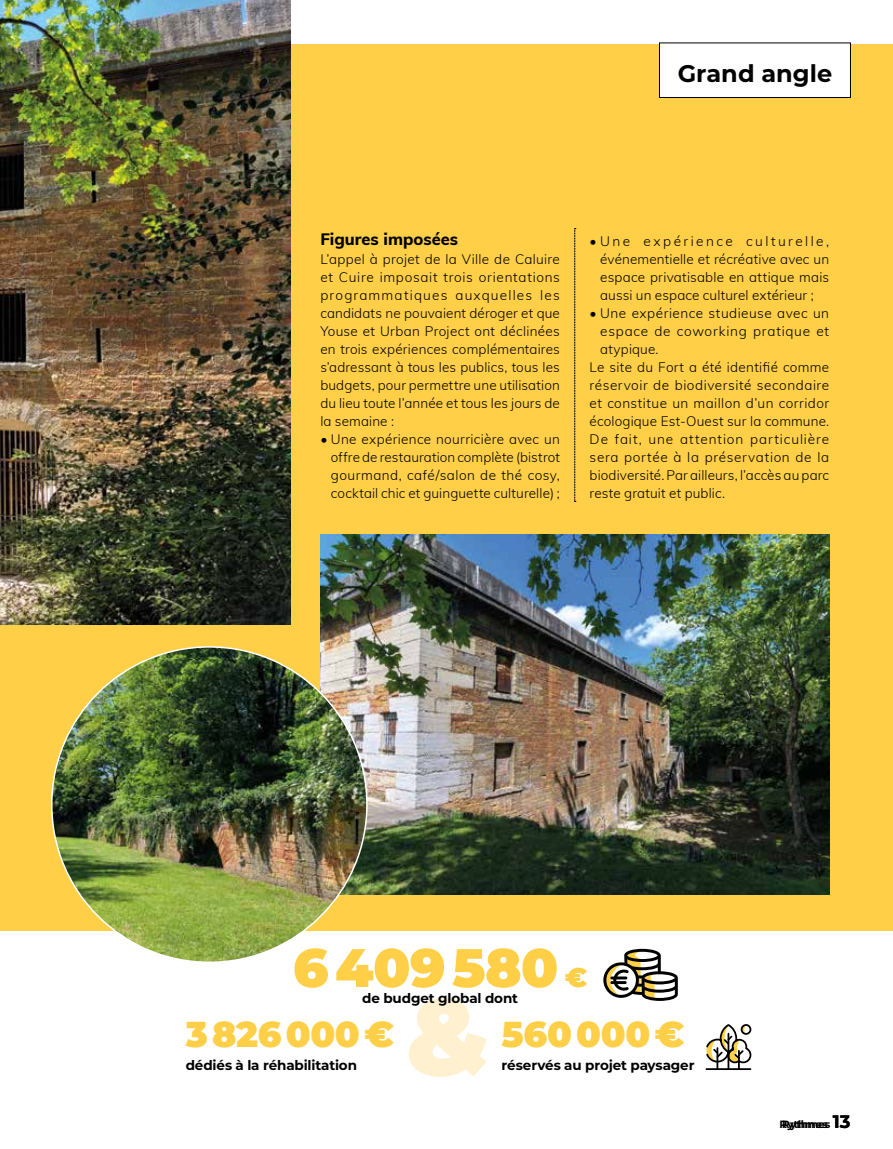
<style>
.page{position:relative;width:893px;height:1149px;background:#fff}
.page>*{position:absolute;margin:0;border:0;box-sizing:border-box;transform-origin:0 0}
.t1{font:900 108px "Montserrat";color:#fff1d0}
.t2{font:900 54px "Montserrat";letter-spacing:-.01em;color:#fecf47}
.t3{font:900 36px "Montserrat";letter-spacing:-.01em;color:#fecf47}
.t4{font:700 24px "Montserrat";color:#000}
.t5{font:800 16.5px "Muli";color:#000}
.t6{font:300 13.5px/18px "Muli";letter-spacing:.02em;color:#000;text-align:justify}
.t7{font:700 13.5px "Montserrat";letter-spacing:-.01em;color:#000}
.t8{font:300 13.5px "Muli";letter-spacing:.04em;color:#000}
.t9{font:300 13.5px "Muli";letter-spacing:.065em;color:#000}
.t10{font:300 13.5px "Muli";letter-spacing:.045em;color:#000}
.t11{font:300 13.5px "Muli";letter-spacing:.055em;color:#000}
.t12{font:700 10.5px "Montserrat";letter-spacing:-.01em;color:#000}
.s1{font-size:27px}
.s2{font-size:18px}
</style>
<div class="page">
<div style="left:0;top:0;width:893px;height:930px;background:#fecf47"></div>
<div style="left:0;top:0;width:893px;height:44px;background:#fff"></div>
<div style="left:659px;top:43px;width:191px;height:54px;background:#fff"></div>
<div style="left:659px;top:43px;width:192px;height:55px;border:1px solid #000"></div>
<img style="left:0;top:0;width:291px;height:624px">
<svg style="left:574px;top:228px;width:2px;height:274px"></svg>
<img style="left:320px;top:534px;width:509px;height:360px">
<img style="left:52px;top:646px;width:315px;height:315px;border-radius:156px">
<svg style="left:603px;top:948px;width:75px;height:52px"></svg>
<svg style="left:705px;top:1024px;width:46px;height:45px"></svg>
<h3 class="t4" style="left:678px;top:56px;width:156px">Grand angle</h3>
<p class="t5" style="left:320px;top:227px;width:139px">Figures imposées</p>
<p class="t6" style="left:320px;top:250px;width:241px">L’appel à projet de la Ville de Caluire et Cuire imposait trois orientations programmatiques auxquelles les candidats ne pouvaient déroger et que Youse et Urban Project ont déclinées en trois expériences complémentaires s’adressant à tous les publics, tous les budgets, pour permettre une utilisation du lieu toute l’année et tous les jours de la semaine :</p>
<p class="t6" style="left:331px;top:430px;width:230px;text-indent:-11px">• Une expérience nourricière avec un offre de restauration complète (bistrot gourmand, café/salon de thé cosy, cocktail chic et guinguette culturelle) ;</p>
<p class="t6" style="left:600px;top:232px;width:230px;text-indent:-11px">• Une expérience culturelle, événementielle et récréative avec un espace privatisable en attique mais aussi un espace culturel extérieur ;</p>
<p class="t6" style="left:590px;top:304px;width:241px">• Une expérience studieuse avec un</p>
<p class="t11" style="left:600px;top:321px;width:230px">espace de coworking pratique et</p>
<p class="t6" style="left:600px;top:340px;width:60px">atypique.</p>
<p class="t6" style="left:590px;top:358px;width:241px">Le site du Fort a été identifié comme</p>
<p class="t8" style="left:590px;top:375px;width:241px">réservoir de biodiversité secondaire</p>
<p class="t6" style="left:590px;top:394px;width:241px">et constitue un maillon d’un corridor</p>
<p class="t6" style="left:590px;top:412px;width:241px">écologique Est-Ouest sur la commune.</p>
<p class="t9" style="left:590px;top:429px;width:241px">De fait, une attention particulière</p>
<p class="t10" style="left:590px;top:447px;width:241px">sera portée à la préservation de la</p>
<p class="t6" style="left:590px;top:466px;width:241px">biodiversité. Par ailleurs, l’accès au parc</p>
<p class="t6" style="left:590px;top:484px;width:137px">reste gratuit et public.</p>
<h2 class="t2" style="left:293px;top:926px;width:296px">6 409 580 <span class="s1">€</span></h2>
<p class="t7" style="left:362px;top:988px;width:157px">de budget global dont</p>
<h1 class="t1" style="left:406px;top:955px;width:85px">&amp;</h1>
<h3 class="t3" style="left:186px;top:1006px;width:210px">3 826 000 €</h3>
<h3 class="t3" style="left:502px;top:1006px;width:185px">560 000 €</h3>
<p class="t7" style="left:186px;top:1055px;width:173px">dédiés à la réhabilitation</p>
<p class="t7" style="left:502px;top:1055px;width:194px">réservés au projet paysager</p>
<p class="t12" style="left:780px;top:1116px;width:72px">Rythmes <span class="s2">13</span></p>
<p class="t12" style="left:782px;top:1116px;width:50px">Rythmes</p>
</div>
